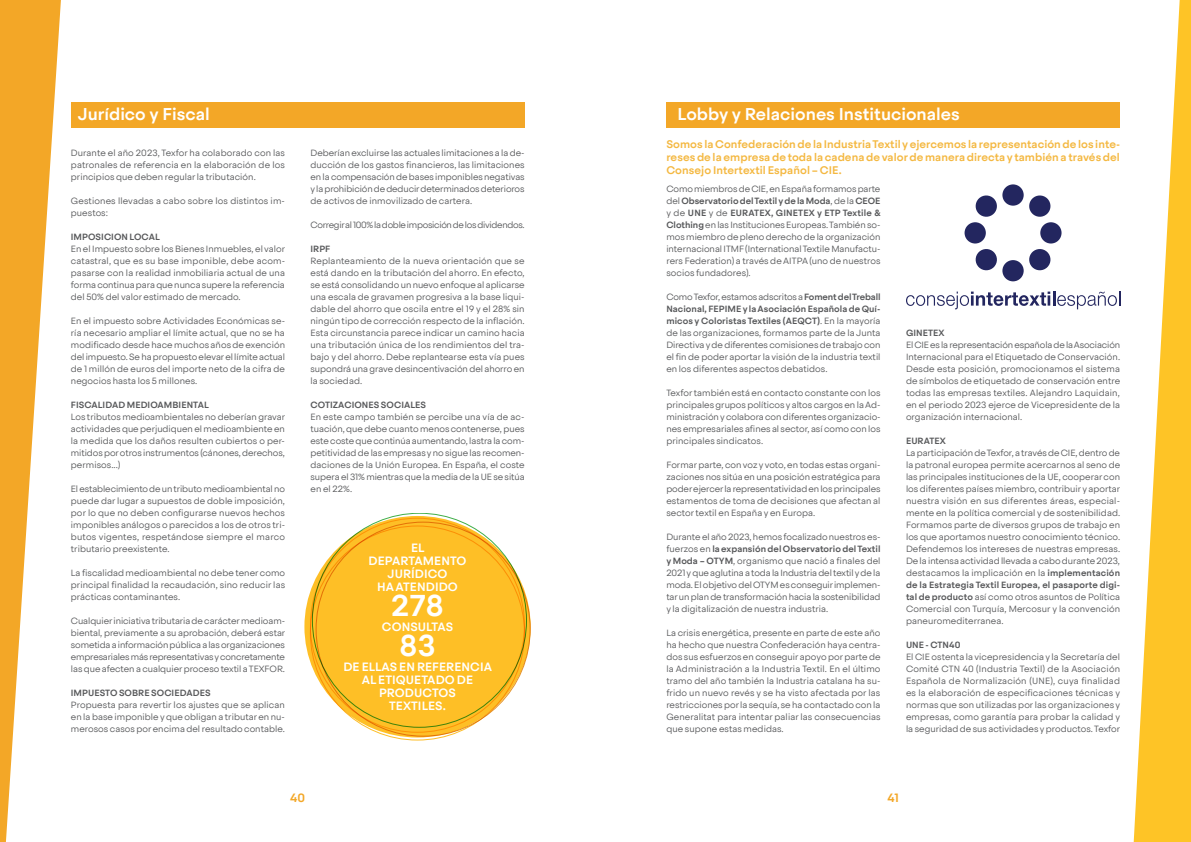
<style>
.page{position:relative;width:1191px;height:842px;background:#fff}
.page>*{position:absolute;margin:0;border:0;box-sizing:border-box;transform-origin:0 0}
.t1{font:500 30px "Steradian";color:#fff}
.t2{font:500 17px "Steradian";color:#fff}
.t3{font:500 12px/13px "Steradian";letter-spacing:.005em;color:#fff;text-align:center}
.t4{font:500 12px "Steradian";color:#f3a727}
.t5{font:500 11px/13.2px "Steradian";letter-spacing:.005em;color:#f4b841;text-align:justify}
.t6{font:300 9px/12px "Steradian";letter-spacing:.01em;color:#57585a;text-align:justify}
.t7{font:500 9px "Steradian";letter-spacing:.005em;color:#57585a}
.t8{font:300 9px "Steradian";letter-spacing:-.03em;color:#57585a}
.s1{font-weight:500}
</style>
<div class="page">
<div style="left:304px;top:516px;width:226px;height:221px;background:#febf26;border-radius:50%"></div>
<div style="left:1002px;top:184px;width:21px;height:22px;background:#23265f;border-radius:50%"></div>
<div style="left:1002px;top:260px;width:21px;height:21px;background:#23265f;border-radius:50%"></div>
<div style="left:964px;top:222px;width:21px;height:21px;background:#23265f;border-radius:50%"></div>
<div style="left:1040px;top:222px;width:21px;height:21px;background:#23265f;border-radius:50%"></div>
<svg style="left:975px;top:249px;width:22px;height:22px"></svg>
<svg style="left:1029px;top:195px;width:22px;height:22px"></svg>
<svg style="left:1029px;top:249px;width:22px;height:22px"></svg>
<svg style="left:975px;top:195px;width:22px;height:22px"></svg>
<svg style="left:906px;top:292px;width:144px;height:17px"></svg>
<hr style="left:1052px;top:292px;width:3px;height:14px;background:#23265f">
<svg style="left:1057px;top:292px;width:63px;height:17px"></svg>
<div style="left:71px;top:102px;width:453px;height:25px;background:#f3a727"></div>
<div style="left:666px;top:102px;width:454px;height:25px;background:#f3a727"></div>
<svg style="left:0;top:0;width:61px;height:842px;fill:#f3a727"></svg>
<svg style="left:1133px;top:0;width:58px;height:842px;fill:#fec426"></svg>
<h2 class="t2" style="left:78px;top:104px;width:133px">Jurídico y Fiscal</h2>
<h2 class="t2" style="left:677px;top:104px;width:284px">Lobby y Relaciones Institucionales</h2>
<p class="t5" style="left:666px;top:138px;width:455px">Somos la Confederación de la Industria Textil y ejercemos la representación de los inte&shy;reses de la empresa de toda la cadena de valor de manera directa y también a través del Consejo Intertextil Español – CIE.</p>
<p class="t6" style="left:310px;top:147px;width:216px">Deberían excluirse las actuales limitaciones a la de&shy;ducción de los gastos financieros, las limitaciones en la compensación de bases imponibles negativas y la prohibición de deducir determinados deterioros de activos de inmovilizado de cartera.</p>
<p class="t8" style="left:310px;top:219px;width:216px">Corregir al 100% la doble imposición de los dividendos.</p>
<p class="t7" style="left:310px;top:243px;width:21px">IRPF</p>
<p class="t6" style="left:310px;top:255px;width:216px">Replanteamiento de la nueva orientación que se está dando en la tributación del ahorro. En efecto, se está consolidando un nuevo enfoque al aplicarse una escala de gravamen progresiva a la base liqui&shy;dable del ahorro que oscila entre el 19 y el 28% sin ningún tipo de corrección respecto de la inflación.<br>Esta circunstancia parece indicar un camino hacia una tributación única de los rendimientos del tra&shy;bajo y del ahorro. Debe replantearse esta vía pues supondrá una grave desincentivación del ahorro en la sociedad.</p>
<p class="t7" style="left:310px;top:399px;width:117px">COTIZACIONES SOCIALES</p>
<p class="t6" style="left:310px;top:411px;width:216px">En este campo también se percibe una vía de ac&shy;tuación, que debe cuanto menos contenerse, pues este coste que continúa aumentando, lastra la com&shy;petitividad de las empresas y no sigue las recomen&shy;daciones de la Unión Europea. En España, el coste supera el 31% mientras que la media de la UE se sitúa en el 22%.</p>
<p class="t6" style="left:71px;top:147px;width:215px">Durante el año 2023, Texfor ha colaborado con las patronales de referencia en la elaboración de los principios que deben regular la tributación.</p>
<p class="t6" style="left:71px;top:195px;width:216px">Gestiones llevadas a cabo sobre los distintos im&shy;puestos:</p>
<p class="t7" style="left:71px;top:231px;width:90px">IMPOSICION LOCAL</p>
<p class="t6" style="left:71px;top:243px;width:216px">En el Impuesto sobre los Bienes Inmuebles, el valor catastral, que es su base imponible, debe acom&shy;pasarse con la realidad inmobiliaria actual de una forma continua para que nunca supere la referencia del 50% del valor estimado de mercado.</p>
<p class="t6" style="left:71px;top:315px;width:216px">En el impuesto sobre Actividades Económicas se&shy;ría necesario ampliar el límite actual, que no se ha modificado desde hace muchos años de exención del impuesto. Se ha propuesto elevar el límite actual de 1 millón de euros del importe neto de la cifra de negocios hasta los 5 millones.</p>
<p class="t7" style="left:71px;top:399px;width:139px">FISCALIDAD MEDIOAMBIENTAL</p>
<p class="t6" style="left:71px;top:411px;width:216px">Los tributos medioambientales no deberían gravar actividades que perjudiquen el medioambiente en la medida que los daños resulten cubiertos o per&shy;mitidos por otros instrumentos (cánones, derechos, permisos...)</p>
<p class="t6" style="left:71px;top:483px;width:216px">El establecimiento de un tributo medioambiental no puede dar lugar a supuestos de doble imposición, por lo que no deben configurarse nuevos hechos imponibles análogos o parecidos a los de otros tri&shy;butos vigentes, respetándose siempre el marco tributario preexistente.</p>
<p class="t6" style="left:71px;top:567px;width:216px">La fiscalidad medioambiental no debe tener como principal finalidad la recaudación, sino reducir las prácticas contaminantes.</p>
<p class="t6" style="left:71px;top:615px;width:216px">Cualquier iniciativa tributaria de carácter medioam&shy;biental, previamente a su aprobación, deberá estar sometida a información pública a las organizaciones empresariales más representativas y concretamente las que afecten a cualquier proceso textil a TEXFOR.</p>
<p class="t7" style="left:71px;top:687px;width:141px">IMPUESTO SOBRE SOCIEDADES</p>
<p class="t6" style="left:71px;top:699px;width:216px">Propuesta para revertir los ajustes que se aplican en la base imponible y que obligan a tributar en nu&shy;merosos casos por encima del resultado contable.</p>
<p class="t6" style="left:666px;top:183px;width:216px">Como miembros de CIE, en España formamos parte del <span class="s1">Observatorio del Textil y de la Moda</span>, de la <span class="s1">CEOE </span>y de <span class="s1">UNE</span> y de <span class="s1">EURATEX, GINETEX y ETP Textile &amp; Clothing</span> en las Instituciones Europeas. También so&shy;mos miembro de pleno derecho de la organización internacional ITMF (International Textile Manufactu&shy;rers Federation) a través de AITPA (uno de nuestros socios fundadores).</p>
<p class="t6" style="left:666px;top:291px;width:216px">Como Texfor, estamos adscritos a <span class="s1">Foment del Treball Nacional, FEPIME y la Asociación Española de Quí&shy;micos y Coloristas Textiles (AEQCT)</span>. En la mayoría de las organizaciones, formamos parte de la Junta Directiva y de diferentes comisiones de trabajo con el fin de poder aportar la visión de la industria textil en los diferentes aspectos debatidos.</p>
<p class="t6" style="left:666px;top:387px;width:216px">Texfor también está en contacto constante con los principales grupos políticos y altos cargos en la Ad&shy;ministración y colabora con diferentes organizacio&shy;nes empresariales afines al sector, así como con los principales sindicatos.</p>
<p class="t6" style="left:666px;top:459px;width:216px">Formar parte, con voz y voto, en todas estas organi&shy;zaciones nos sitúa en una posición estratégica para poder ejercer la representatividad en los principales estamentos de toma de decisiones que afectan al sector textil en España y en Europa.</p>
<p class="t6" style="left:666px;top:531px;width:216px">Durante el año 2023, hemos focalizado nuestros es&shy;fuerzos en <span class="s1">la expansión del Observatorio del Textil y Moda – OTYM</span>, organismo que nació a finales del 2021 y que aglutina a toda la Industria del textil y de la moda. El objetivo del OTYM es conseguir implemen&shy;tar un plan de transformación hacia la sostenibilidad y la digitalización de nuestra industria.</p>
<p class="t6" style="left:666px;top:627px;width:216px">La crisis energética, presente en parte de este año ha hecho que nuestra Confederación haya centra&shy;dos sus esfuerzos en conseguir apoyo por parte de la Administración a la Industria Textil. En el último tramo del año también la Industria catalana ha su&shy;frido un nuevo revés y se ha visto afectada por las restricciones por la sequía, se ha contactado con la Generalitat para intentar paliar las consecuencias que supone estas medidas.</p>
<p class="t7" style="left:906px;top:327px;width:40px">GINETEX</p>
<p class="t6" style="left:906px;top:339px;width:216px">El CIE es la representación española de la Asociación Internacional para el Etiquetado de Conservación.<br>Desde esta posición, promocionamos el sistema de símbolos de etiquetado de conservación entre todas las empresas textiles. Alejandro Laquidain, en el periodo 2023 ejerce de Vicepresidente de la organización internacional.</p>
<p class="t7" style="left:906px;top:435px;width:41px">EURATEX</p>
<p class="t6" style="left:906px;top:447px;width:216px">La participación de Texfor, a través de CIE, dentro de la patronal europea permite acercarnos al seno de las principales instituciones de la UE, cooperar con los diferentes países miembro, contribuir y aportar nuestra visión en sus diferentes áreas, especial&shy;mente en la política comercial y de sostenibilidad.<br>Formamos parte de diversos grupos de trabajo en los que aportamos nuestro conocimiento técnico.<br>Defendemos los intereses de nuestras empresas.<br>De la intensa actividad llevada a cabo durante 2023, destacamos la implicación en la <span class="s1">implementación de la Estrategia Textil Europea, el pasaporte digi&shy;tal de producto</span> así como otros asuntos de Política Comercial con Turquía, Mercosur y la convención paneuromediterranea.</p>
<p class="t7" style="left:906px;top:639px;width:56px">UNE - CTN40</p>
<p class="t6" style="left:906px;top:651px;width:216px">El CIE ostenta la vicepresidencia y la Secretaría del Comité CTN 40 (Industria Textil) de la Asociación Española de Normalización (UNE), cuya finalidad es la elaboración de especificaciones técnicas y normas que son utilizadas por las organizaciones y empresas, como garantía para probar la calidad y la seguridad de sus actividades y productos. Texfor</p>
<h3 class="t3" style="left:368px;top:542px;width:99px">EL<br>DEPARTAMENTO<br>JURÍDICO<br>HA ATENDIDO</h3>
<h1 class="t1" style="left:391px;top:587px;width:54px">278</h1>
<h3 class="t3" style="left:382px;top:621px;width:73px">CONSULTAS</h3>
<h1 class="t1" style="left:399px;top:627px;width:37px">83</h1>
<h3 class="t3" style="left:343px;top:661px;width:150px">DE ELLAS EN REFERENCIA<br>AL ETIQUETADO DE<br>PRODUCTOS<br>TEXTILES.</h3>
<h3 class="t4" style="left:290px;top:790px;width:16px">40</h3>
<h3 class="t4" style="left:887px;top:790px;width:13px">41</h3>
</div>
